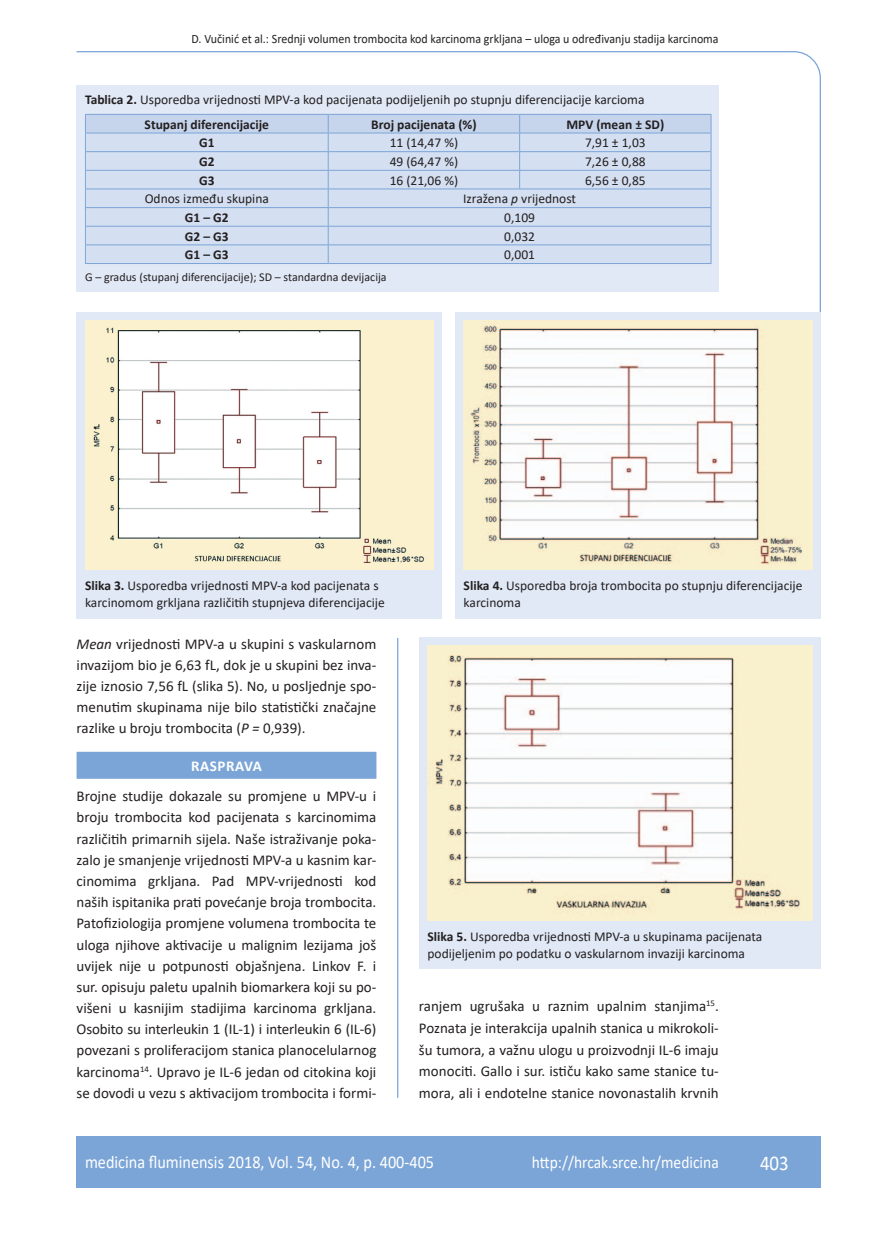
<style>
.page{position:relative;width:872px;height:1234px;background:#fff}
.page>*{position:absolute;margin:0;border:0;box-sizing:border-box;transform-origin:0 0}
.t1{font:21px "Calibri";color:#fff;scale:.9 1}
.t2{font:18px "Calibri";color:#fff;scale:.9 1}
.t3{font:17.25px "Calibri";color:#fff;scale:.9 1}
.t4{font:15px/21.1px "Calibri";color:#231f20;text-align:justify}
.t5{font:700 15px "Calibri";letter-spacing:.04em;color:#fff}
.t6{font:13.5px/16.5px "Calibri";color:#231f20}
.t7{font:700 13.5px "Calibri";color:#231f20}
.t8{font:12.75px "Calibri";color:#231f20;scale:.94 1}
.t9{font:12px "Calibri";color:#231f20}
.s1{font-weight:700}
.s2{font-style:italic}
</style>
<div class="page">
<svg style="left:76px;top:51px;width:745px;height:275px"></svg>
<hr style="left:397px;top:637px;width:1px;height:460px;background:#7ca5d7">
<div style="left:77px;top:1135px;width:744px;height:51px;background:#7ca5d7"></div>
<div style="left:419px;top:637px;width:402px;height:331px;background:#e1e9f6"></div>
<img style="left:427px;top:645px;width:385px;height:275px">
<div style="left:77px;top:85px;width:642px;height:206px;background:#e1e9f6"></div>
<svg style="left:85px;top:114px;width:626px;height:149px"></svg>
<hr style="left:85px;top:263px;width:243px;height:1px;background:#7ca5d7">
<hr style="left:328px;top:263px;width:191px;height:1px;background:#7ca5d7">
<hr style="left:519px;top:263px;width:192px;height:1px;background:#7ca5d7">
<div style="left:77px;top:312px;width:365px;height:306px;background:#e1e9f6"></div>
<img style="left:85px;top:320px;width:349px;height:249px">
<div style="left:455px;top:312px;width:366px;height:306px;background:#e1e9f6"></div>
<img style="left:463px;top:320px;width:349px;height:249px">
<div style="left:77px;top:751px;width:299px;height:27px;background:#7ca5d7"></div>
<p class="t8" style="left:191px;top:29px;width:562px">D. Vučinić et al.: Srednji volumen trombocita kod karcinoma grkljana – uloga u određivanju stadija karcinoma</p>
<p class="t6" style="left:145px;top:86px;width:501px;line-height:25px;text-indent:-60px"><span class="s1">Tablica 2.</span> Usporedba vrijednosti MPV-a kod pacijenata podijeljenih po stupnju diferencijacije karcioma<br><span class="s1">Stupanj diferencijacije</span></p>
<p class="t7" style="left:371px;top:115px;width:107px">Broj pacijenata (%)</p>
<p class="t7" style="left:566px;top:115px;width:99px">MPV (mean ± SD)</p>
<p class="t7" style="left:199px;top:133px;width:17px">G1</p>
<p class="t6" style="left:390px;top:134px;width:70px">11 (14,47 %)</p>
<p class="t6" style="left:585px;top:134px;width:62px">7,91 ± 1,03</p>
<p class="t7" style="left:199px;top:152px;width:17px">G2</p>
<p class="t6" style="left:390px;top:153px;width:70px">49 (64,47 %)</p>
<p class="t6" style="left:585px;top:153px;width:62px">7,26 ± 0,88</p>
<p class="t7" style="left:199px;top:171px;width:17px">G3</p>
<p class="t6" style="left:390px;top:171px;width:70px">16 (21,06 %)</p>
<p class="t6" style="left:585px;top:171px;width:62px">6,56 ± 0,85</p>
<p class="t6" style="left:145px;top:190px;width:126px">Odnos između skupina</p>
<p class="t6" style="left:463px;top:190px;width:114px">Izražena <span class="s2">p</span> vrijednost</p>
<p class="t7" style="left:185px;top:208px;width:45px">G1 – G2</p>
<p class="t6" style="left:504px;top:209px;width:32px">0,109</p>
<p class="t7" style="left:185px;top:226px;width:45px">G2 – G3</p>
<p class="t6" style="left:504px;top:227px;width:32px">0,032</p>
<p class="t7" style="left:185px;top:245px;width:45px">G1 – G3</p>
<p class="t6" style="left:504px;top:246px;width:32px">0,001</p>
<p class="t9" style="left:85px;top:269px;width:303px">G – gradus (stupanj diferencijacije); SD – standardna devijacija</p>
<p class="t6" style="left:85px;top:577px;width:301px"><span class="s1">Slika 3.</span> Usporedba vrijednosti MPV-a kod pacijenata s karcinomom grkljana različitih stupnjeva diferencijacije</p>
<p class="t6" style="left:463px;top:577px;width:340px"><span class="s1">Slika 4.</span> Usporedba broja trombocita po stupnju diferencijacije karcinoma</p>
<p class="t4" style="left:77px;top:632px;width:301px"><span class="s2">Mean</span> vrijednosti MPV-a u skupini s vaskularnom invazijom bio je 6,63 fL, dok je u skupini bez inva&shy;zije iznosio 7,56 fL (slika 5). No, u posljednje spo&shy;menutim skupinama nije bilo statistički značajne razlike u broju trombocita (<span class="s2">P =</span> 0,939).</p>
<p class="t5" style="left:191px;top:754px;width:72px">RASPRAVA</p>
<p class="t4" style="left:77px;top:785px;width:301px">Brojne studije dokazale su promjene u MPV-u i broju trombocita kod pacijenata s karcinomima različitih primarnih sijela. Naše istraživanje poka&shy;zalo je smanjenje vrijednosti MPV-a u kasnim kar&shy;cinomima grkljana. Pad MPV-vrijednosti kod naših ispitanika prati povećanje broja trombocita.<br>Patofiziologija promjene volumena trombocita te uloga njihove aktivacije u malignim lezijama još uvijek nije u potpunosti objašnjena. Linkov F. i sur. opisuju paletu upalnih biomarkera koji su po&shy;višeni u kasnijim stadijima karcinoma grkljana.<br>Osobito su interleukin 1 (IL-1) i interleukin 6 (IL-6) povezani s proliferacijom stanica planocelularnog karcinoma<sup>14</sup>. Upravo je IL-6 jedan od citokina koji se dovodi u vezu s aktivacijom trombocita i formi-</p>
<p class="t6" style="left:427px;top:928px;width:336px"><span class="s1">Slika 5.</span> Usporedba vrijednosti MPV-a u skupinama pacijenata podijeljenim po podatku o vaskularnom invaziji karcinoma</p>
<p class="t4" style="left:419px;top:994px;width:301px;line-height:21.6px">ranjem ugrušaka u raznim upalnim stanjima<sup>15</sup>.<br>Poznata je interakcija upalnih stanica u mikrokoli&shy;šu tumora, a važnu ulogu u proizvodnji IL-6 imaju monociti. Gallo i sur. ističu kako same stanice tu&shy;mora, ali i endotelne stanice novonastalih krvnih</p>
<p class="t2" style="left:85px;top:1149px;width:389px">medicina fluminensis 2018, Vol. 54, No. 4, p. 400-405</p>
<p class="t3" style="left:532px;top:1150px;width:209px">http://hrcak.srce.hr/medicina</p>
<h1 class="t1" style="left:760px;top:1147px;width:33px">403</h1>
</div>
